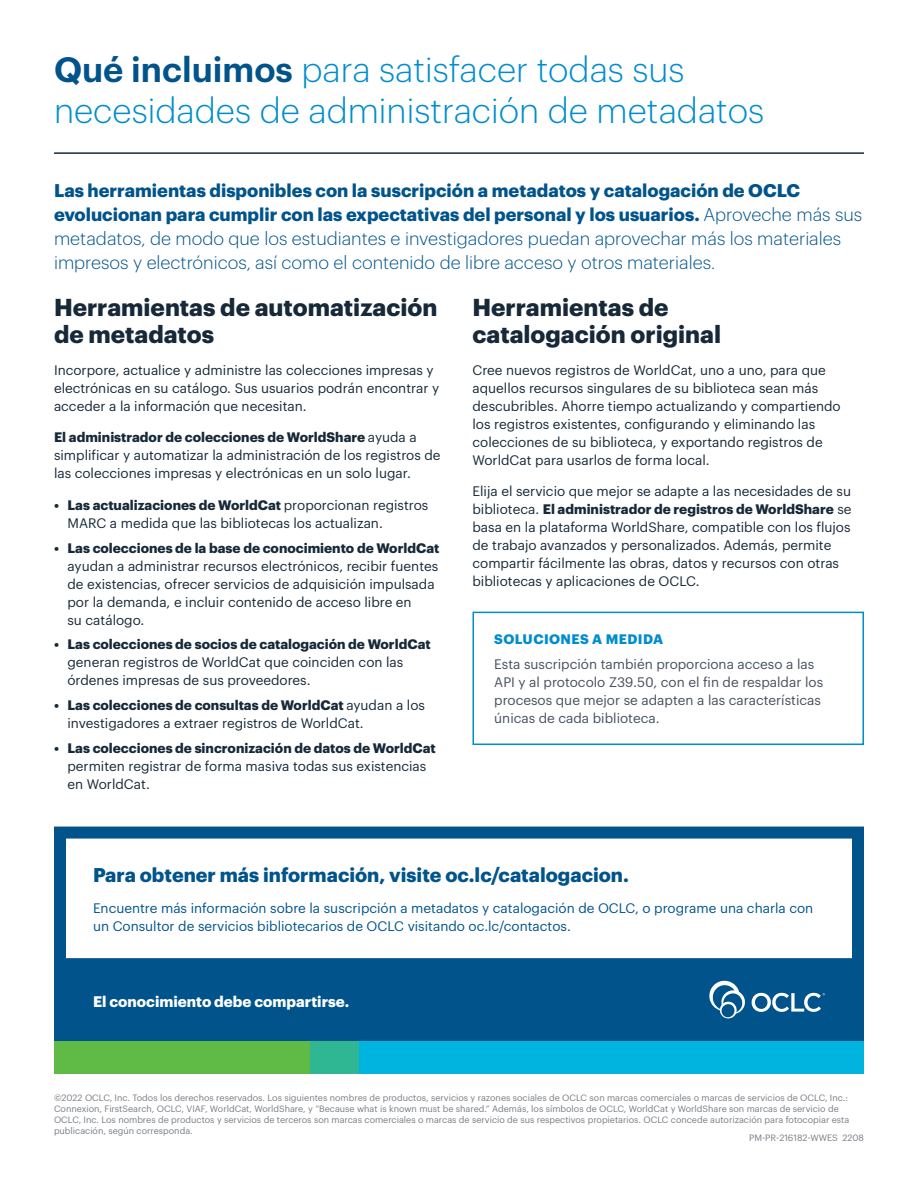
<style>
.page{position:relative;width:918px;height:1188px;background:#fff}
.page>*{position:absolute;margin:0;border:0;box-sizing:border-box;transform-origin:0 0}
.t1{font:300 34.5px/40.5px "Graphik";color:#008dce}
.t2{font:700 24px/27px "Graphik";color:#172938}
.t3{font:700 19.5px "Graphik";color:#00548b}
.t4{font:300 18px/24px "Graphik";color:#00548b}
.t5{font:700 15px "Graphik";color:#fff}
.t6{font:13.5px/18px "Graphik";color:#172938}
.t7{font:13.5px/18px "Graphik";color:#00548b}
.t8{font:13.5px/18px "Graphik";color:#45505f}
.t9{font:700 13.5px "Graphik";color:#172938}
.t10{font:700 13.5px "Graphik";letter-spacing:.03em;color:#008dce}
.t11{font:9px/10.8px "Graphik";color:#787d83}
.s1{font-weight:600;color:#00548b}
.s2{font-weight:700}
</style>
<div class="page">
<div style="left:54px;top:1040px;width:256px;height:34px;background:#60bb46"></div>
<div style="left:310px;top:1040px;width:554px;height:34px;background:#00b4e0"></div>
<div style="left:310px;top:1040px;width:49px;height:34px;background:#2fb793"></div>
<div style="left:54px;top:970px;width:810px;height:70px;background:#00548b"></div>
<svg style="left:709px;top:981px;width:36px;height:37px"></svg>
<svg style="left:752px;top:993px;width:73px;height:19px"></svg>
<div style="left:54px;top:827px;width:810px;height:143px;border:12px solid #00548b"></div>
<hr style="left:54px;top:152px;width:810px;height:2px;background:#172938">
<div style="left:472px;top:612px;width:392px;height:133px;border:2px solid #008dce"></div>
<h1 class="t1" style="left:54px;top:47px;width:712px"><span class="s1">Qué incluimos</span> para satisfacer todas sus necesidades de administración de metadatos</h1>
<p class="t4" style="left:54px;top:177px;width:810px"><span class="s2">Las herramientas disponibles con la suscripción a metadatos y catalogación de OCLC evolucionan para cumplir con las expectativas del personal y los usuarios.</span> Aproveche más sus metadatos, de modo que los estudiantes e investigadores puedan aprovechar más los materiales impresos y electrónicos, así como el contenido de libre acceso y otros materiales.</p>
<h2 class="t2" style="left:54px;top:292px;width:385px">Herramientas de automatización de metadatos</h2>
<p class="t6" style="left:54px;top:360px;width:387px">Incorpore, actualice y administre las colecciones impresas y electrónicas en su catálogo. Sus usuarios podrán encontrar y acceder a la información que necesitan.</p>
<p class="t6" style="left:54px;top:427px;width:388px"><span class="s2">El administrador de colecciones de WorldShare</span> ayuda a simplificar y automatizar la administración de los registros de las colecciones impresas y electrónicas en un solo lugar.</p>
<p class="t6" style="left:68px;top:495px;width:362px;text-indent:-14px"><span class="s2">• Las actualizaciones de WorldCat</span> proporcionan registros<br>MARC a medida que las bibliotecas los actualizan.</p>
<p class="t9" style="left:54px;top:537px;width:387px">• Las colecciones de la base de conocimiento de WorldCat</p>
<p class="t6" style="left:68px;top:555px;width:372px">ayudan a administrar recursos electrónicos, recibir fuentes de existencias, ofrecer servicios de adquisición impulsada por la demanda, e incluir contenido de acceso libre en<br>su catálogo.</p>
<p class="t9" style="left:54px;top:634px;width:378px">• Las colecciones de socios de catalogación de WorldCat</p>
<p class="t6" style="left:68px;top:652px;width:337px">generan registros de WorldCat que coinciden con las órdenes impresas de sus proveedores.</p>
<p class="t6" style="left:68px;top:695px;width:359px;text-indent:-14px"><span class="s2">• Las colecciones de consultas de WorldCat</span> ayudan a los investigadores a extraer registros de WorldCat.</p>
<p class="t9" style="left:54px;top:737px;width:383px">• Las colecciones de sincronización de datos de WorldCat</p>
<p class="t6" style="left:68px;top:756px;width:360px">permiten registrar de forma masiva todas sus existencias en WorldCat.</p>
<h2 class="t2" style="left:472px;top:292px;width:250px">Herramientas de catalogación original</h2>
<p class="t6" style="left:472px;top:360px;width:370px">Cree nuevos registros de WorldCat, uno a uno, para que aquellos recursos singulares de su biblioteca sean más descubribles. Ahorre tiempo actualizando y compartiendo los registros existentes, configurando y eliminando las colecciones de su biblioteca, y exportando registros de WorldCat para usarlos de forma local.</p>
<p class="t6" style="left:472px;top:481px;width:381px">Elija el servicio que mejor se adapte a las necesidades de su biblioteca. <span class="s2">El administrador de registros de WorldShare</span> se basa en la plataforma WorldShare, compatible con los flujos de trabajo avanzados y personalizados. Además, permite compartir fácilmente las obras, datos y recursos con otras bibliotecas y aplicaciones de OCLC.</p>
<p class="t10" style="left:494px;top:629px;width:170px">SOLUCIONES A MEDIDA</p>
<p class="t8" style="left:494px;top:654px;width:330px">Esta suscripción también proporciona acceso a las API y al protocolo Z39.50, con el fin de respaldar los procesos que mejor se adapten a las características únicas de cada biblioteca.</p>
<h3 class="t3" style="left:93px;top:859px;width:537px">Para obtener más información, visite oc.lc/catalogacion.</h3>
<p class="t7" style="left:93px;top:898px;width:722px">Encuentre más información sobre la suscripción a metadatos y catalogación de OCLC, o programe una charla con un Consultor de servicios bibliotecarios de OCLC visitando oc.lc/contactos.</p>
<p class="t5" style="left:93px;top:990px;width:258px">El conocimiento debe compartirse.</p>
<p class="t11" style="left:54px;top:1092px;width:797px">©2022 OCLC, Inc. Todos los derechos reservados. Los siguientes nombres de productos, servicios y razones sociales de OCLC son marcas comerciales o marcas de servicios de OCLC, Inc.:<br>Connexion, FirstSearch, OCLC, VIAF, WorldCat, WorldShare, y “Because what is known must be shared.” Además, los símbolos de OCLC, WorldCat y WorldShare son marcas de servicio de OCLC, Inc. Los nombres de productos y servicios de terceros son marcas comerciales o marcas de servicio de sus respectivos propietarios. OCLC concede autorización para fotocopiar esta publicación, según corresponda.</p>
<p class="t11" style="left:749px;top:1132px;width:116px">PM-PR-216182-WWES 2208</p>
</div>
